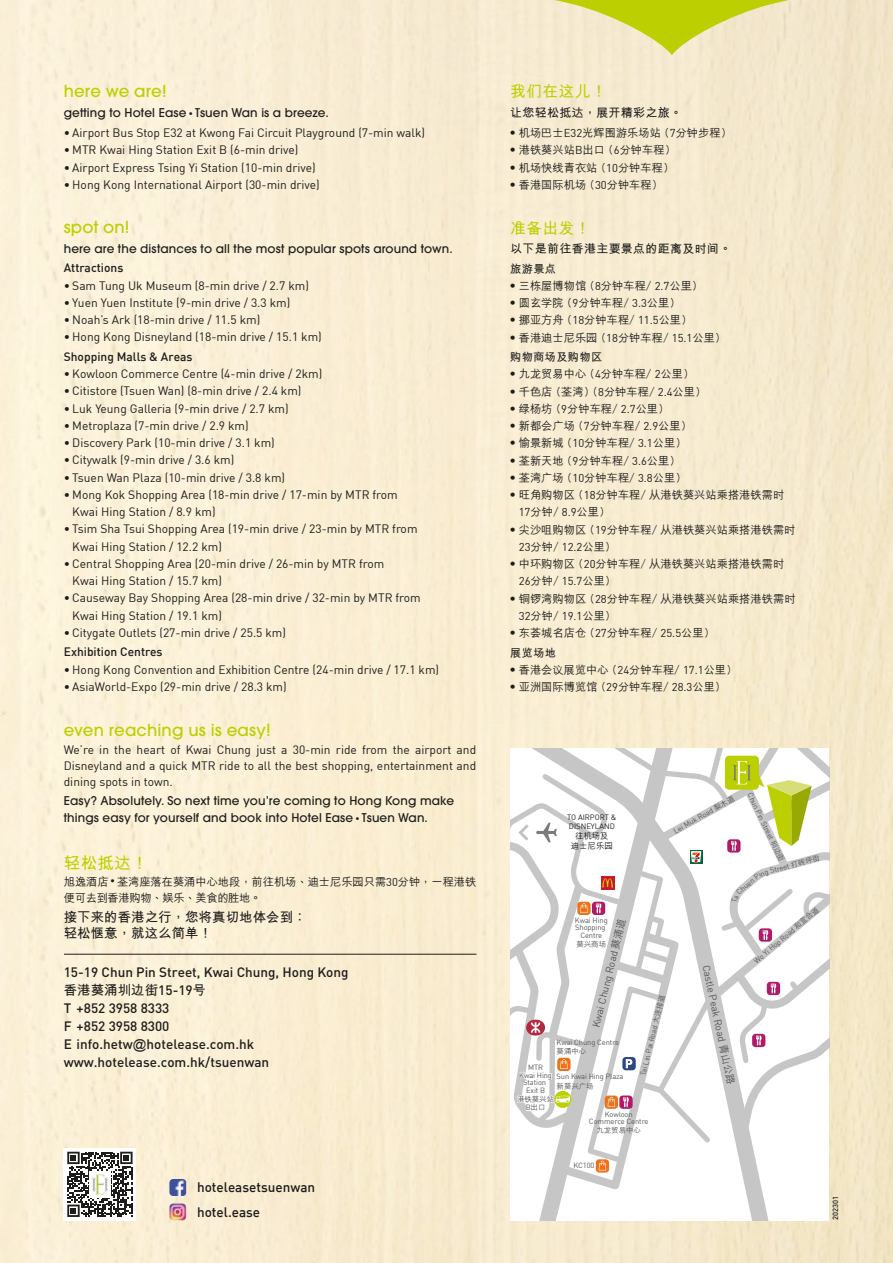
<style>
.page{position:relative;width:893px;height:1263px;background:#fff}
.page>*{position:absolute;margin:0;border:0;box-sizing:border-box;transform-origin:0 0}
.t1{font:500 16.5px "Avant Garde";letter-spacing:.01em;color:#bccf00}
.t2{font:700 16.5px "M Hei HKS";color:#bccf00}
.t3{font:700 15.75px "M Hei HKS";letter-spacing:.025em;color:#bccf00}
.t4{font:500 13.5px/18px "DIN";color:#1d1d1b}
.t5{font:700 13.5px/16.5px "M Hei HKS";color:#1d1d1b}
.t6{font:12px/17.2px "DIN";color:#1d1d1b}
.t7{font:500 12px/16.5px "Avant Garde";letter-spacing:.01em;color:#1d1d1b}
.t8{font:500 12px "DIN";color:#1d1d1b}
.t9{font:700 12px "M Hei HKS";letter-spacing:.025em;color:#1d1d1b}
.t10{font:500 11.25px/17.2px "M Hei HKS";color:#1d1d1b}
.t11{font:11.25px "DIN";color:#1d1d1b}
.t12{font:700 11.25px "M Hei HKS";letter-spacing:.025em;color:#1d1d1b}
.t13{font:10.35px "DIN";color:#575756}
.t14{font:500 8.4px/10.1px "M Hei HKS";color:#1d1d1b;text-align:center}
.t15{font:7.65px/9.3px "DIN";color:#1d1d1b}
.t16{font:7.5px/7.5px "DIN";letter-spacing:-.01em;color:#575756;text-align:center}
.t17{font:500 7.5px/8.4px "M Hei HKS";letter-spacing:-.01em;color:#575756;text-align:center}
.t18{font:500 7.5px "DIN";color:#1d1d1b}
.s1{font-size:9px}
.s2{font-size:8.4px}
.s3{font-family:"DIN";font-weight:400}
.s4{font-family:"DIN";font-weight:500}
.s5{font-family:"Arial";font-weight:400}
.s6{font-weight:700}
.s7{font-family:"M Hei HKS";font-weight:500}
</style>
<div class="page">
<svg style="left:459px;top:0;width:425px;height:55px;background:#e8e2a2"></svg>
<hr style="left:64px;top:954px;width:412px;height:1px;background:#1d1d1b">
<svg style="left:67px;top:1152px;width:66px;height:65px"></svg>
<img style="left:90px;top:1171px;width:20px;height:26px">
<img style="left:169px;top:1203px;width:17px;height:17px">
<img style="left:169px;top:1179px;width:17px;height:17px">
<svg style="left:539px;top:1195px;width:230px;height:25px"></svg>
<svg style="left:510px;top:748px;width:319px;height:447px"></svg>
<h1 class="t1" style="left:64px;top:81px;width:104px">here we are!</h1>
<p class="t7" style="left:64px;top:104px;width:267px">getting to Hotel Ease <span class="s1">•</span> Tsuen Wan is a breeze.</p>
<p class="t6" style="left:64px;top:124px;width:363px">• Airport Bus Stop E32 at Kwong Fai Circuit Playground (7-min walk)</p>
<p class="t6" style="left:64px;top:141px;width:236px">• MTR Kwai Hing Station Exit B (6-min drive)</p>
<p class="t6" style="left:64px;top:158px;width:253px">• Airport Express Tsing Yi Station (10-min drive)</p>
<p class="t6" style="left:64px;top:176px;width:258px">• Hong Kong International Airport (30-min drive)</p>
<h1 class="t1" style="left:64px;top:217px;width:67px">spot on!</h1>
<p class="t7" style="left:64px;top:240px;width:390px">here are the distances to all the most popular spots around town.</p>
<p class="t8" style="left:64px;top:260px;width:61px">Attractions</p>
<p class="t6" style="left:64px;top:277px;width:247px">• Sam Tung Uk Museum (8-min drive / 2.7 km)</p>
<p class="t6" style="left:64px;top:294px;width:228px">• Yuen Yuen Institute (9-min drive / 3.3 km)</p>
<p class="t6" style="left:64px;top:311px;width:198px">• Noah’s Ark (18-min drive / 11.5 km)</p>
<p class="t6" style="left:64px;top:328px;width:260px">• Hong Kong Disneyland (18-min drive / 15.1 km)</p>
<p class="t8" style="left:64px;top:349px;width:130px">Shopping Malls &amp; Areas</p>
<p class="t6" style="left:64px;top:365px;width:260px">• Kowloon Commerce Centre (4-min drive / 2km)</p>
<p class="t6" style="left:64px;top:382px;width:239px">• Citistore (Tsuen Wan) (8-min drive / 2.4 km)</p>
<p class="t6" style="left:64px;top:399px;width:226px">• Luk Yeung Galleria (9-min drive / 2.7 km)</p>
<p class="t6" style="left:64px;top:417px;width:186px">• Metroplaza (7-min drive / 2.9 km)</p>
<p class="t6" style="left:64px;top:434px;width:213px">• Discovery Park (10-min drive / 3.1 km)</p>
<p class="t6" style="left:64px;top:451px;width:172px">• Citywalk (9-min drive / 3.6 km)</p>
<p class="t6" style="left:64px;top:468px;width:223px">• Tsuen Wan Plaza (10-min drive / 3.8 km)</p>
<p class="t6" style="left:72px;top:486px;width:327px;text-indent:-9px">• Mong Kok Shopping Area (18-min drive / 17-min by MTR from<br>Kwai Hing Station / 8.9 km)</p>
<p class="t6" style="left:72px;top:520px;width:347px;text-indent:-9px">• Tsim Sha Tsui Shopping Area (19-min drive / 23-min by MTR from<br>Kwai Hing Station / 12.2 km)</p>
<p class="t6" style="left:72px;top:555px;width:314px;text-indent:-9px">• Central Shopping Area (20-min drive / 26-min by MTR from<br>Kwai Hing Station / 15.7 km)</p>
<p class="t6" style="left:72px;top:589px;width:350px;text-indent:-9px">• Causeway Bay Shopping Area (28-min drive / 32-min by MTR from<br>Kwai Hing Station / 19.1 km)</p>
<p class="t6" style="left:64px;top:624px;width:224px">• Citygate Outlets (27-min drive / 25.5 km)</p>
<p class="t8" style="left:64px;top:644px;width:100px">Exhibition Centres</p>
<p class="t6" style="left:64px;top:660px;width:377px">• Hong Kong Convention and Exhibition Centre (24-min drive / 17.1 km)</p>
<p class="t6" style="left:64px;top:678px;width:224px">• AsiaWorld-Expo (29-min drive / 28.3 km)</p>
<h1 class="t1" style="left:64px;top:719px;width:208px">even reaching us is easy!</h1>
<p class="t6" style="left:64px;top:742px;width:414px;line-height:15.8px;text-align:justify">We’re in the heart of Kwai Chung just a 30-min ride from the airport and Disneyland and a quick MTR ride to all the best shopping, entertainment and dining spots in town.</p>
<p class="t7" style="left:64px;top:793px;width:392px">Easy? Absolutely. So next time you’re coming to Hong Kong make things easy for yourself and book into Hotel Ease <span class="s1">•</span> Tsuen Wan.</p>
<h1 class="t2" style="left:64px;top:851px;width:86px">輕鬆抵達！</h1>
<p class="t10" style="left:64px;top:872px;width:414px;line-height:16.5px">旭逸酒店<span class="s2">‧</span>荃灣座落在葵涌中心地段，前往機場、迪士尼樂園只需<span class="s3">30</span>分鐘，一程港鐵便可去到香港購物、娛樂、美食的勝地。</p>
<p class="t5" style="left:64px;top:907px;width:245px">接下來的香港之行，您將真切地體會到：輕鬆愜意，就這麼簡單！</p>
<p class="t4" style="left:64px;top:962px;width:286px">15-19 Chun Pin Street, Kwai Chung, Hong Kong</p>
<p class="t5" style="left:64px;top:980px;width:144px">香港葵涌圳邊街<span class="s4">15-19</span>號</p>
<p class="t4" style="left:64px;top:998px;width:207px">T +852 3958 8333<br>F +852 3958 8300<br>E info.hetw<span class="s5">@</span>hotelease.com.hk www.hotelease.com.hk/tsuenwan</p>
<p class="t4" style="left:197px;top:1178px;width:120px">hoteleasetsuenwan</p>
<h2 class="t3" style="left:510px;top:80px;width:98px">我們在這兒！</h2>
<p class="t9" style="left:510px;top:104px;width:173px">讓您輕鬆抵達，展開精彩之旅。</p>
<p class="t10" style="left:507px;top:123px;width:220px">‧ 機場巴士<span class="s3">E32</span>光輝圍遊樂場站 (<span class="s3">7</span>分鐘步程) ‧ 港鐵葵興站<span class="s3">B</span>出口 (<span class="s3">6</span>分鐘車程)<br>‧ 機場快綫青衣站 (<span class="s3">10</span>分鐘車程)<br>‧ 香港國際機場 (<span class="s3">30</span>分鐘車程)</p>
<h2 class="t3" style="left:510px;top:216px;width:82px">準備出發！</h2>
<p class="t9" style="left:510px;top:240px;width:223px">以下是前往香港主要景點的距離及時間。</p>
<p class="t10" style="left:507px;top:259px;width:215px"><span class="s6">旅遊景點<br></span>‧ 三棟屋博物館 (<span class="s3">8</span>分鐘車程/ <span class="s3">2.7</span>公里)<br>‧ 圓玄學院 (<span class="s3">9</span>分鐘車程/ <span class="s3">3.3</span>公里)<br>‧ 挪亞方舟 (<span class="s3">18</span>分鐘車程/ <span class="s3">11.5</span>公里)<br>‧ 香港迪士尼樂園 (<span class="s3">18</span>分鐘車程/ <span class="s3">15.1</span>公里)</p>
<p class="t12" style="left:510px;top:349px;width:93px">購物商場及購物區</p>
<p class="t10" style="left:507px;top:365px;width:183px">‧ 九龍貿易中心 (<span class="s3">4</span>分鐘車程/ <span class="s3">2</span>公里)</p>
<p class="t10" style="left:507px;top:382px;width:195px">‧ 千色店 (荃灣) (<span class="s3">8</span>分鐘車程/ <span class="s3">2.4</span>公里)</p>
<p class="t10" style="left:507px;top:399px;width:158px">‧ 綠楊坊 (<span class="s3">9</span>分鐘車程/ <span class="s3">2.7</span>公里)</p>
<p class="t10" style="left:507px;top:416px;width:181px">‧ 新都會廣場 (<span class="s3">7</span>分鐘車程/ <span class="s3">2.9</span>公里)</p>
<p class="t10" style="left:507px;top:434px;width:175px">‧ 愉景新城 (<span class="s3">10</span>分鐘車程/ <span class="s3">3.1</span>公里)</p>
<p class="t10" style="left:507px;top:451px;width:169px">‧ 荃新天地 (<span class="s3">9</span>分鐘車程/ <span class="s3">3.6</span>公里)</p>
<p class="t10" style="left:507px;top:468px;width:175px">‧ 荃灣廣場 (<span class="s3">10</span>分鐘車程/ <span class="s3">3.8</span>公里)</p>
<p class="t10" style="left:507px;top:485px;width:279px">‧ 旺角購物區 (<span class="s3">18</span>分鐘車程/ 從港鐵葵興站乘搭港鐵需時</p>
<p class="t10" style="left:519px;top:503px;width:87px"><span class="s3">17</span>分鐘/ <span class="s3">8.9</span>公里)</p>
<p class="t10" style="left:507px;top:520px;width:290px">‧ 尖沙咀購物區 (<span class="s3">19</span>分鐘車程/ 從港鐵葵興站乘搭港鐵需時</p>
<p class="t11" style="left:519px;top:540px;width:93px">23<span class="s7">分鐘/</span> 12.2<span class="s7">公里)</span></p>
<p class="t10" style="left:507px;top:554px;width:279px">‧ 中環購物區 (<span class="s3">20</span>分鐘車程/ 從港鐵葵興站乘搭港鐵需時</p>
<p class="t11" style="left:519px;top:574px;width:93px">26<span class="s7">分鐘/</span> 15.7<span class="s7">公里)</span></p>
<p class="t10" style="left:507px;top:589px;width:290px">‧ 銅鑼灣購物區 (<span class="s3">28</span>分鐘車程/ 從港鐵葵興站乘搭港鐵需時</p>
<p class="t11" style="left:519px;top:609px;width:93px">32<span class="s7">分鐘/</span> 19.1<span class="s7">公里)</span></p>
<p class="t10" style="left:507px;top:622px;width:204px;line-height:19.5px">‧ 東薈城名店倉 (<span class="s3">27</span>分鐘車程/ <span class="s3">25.5</span>公里)<span class="s6">展覽場地</span></p>
<p class="t10" style="left:507px;top:660px;width:226px">‧ 香港會議展覽中心 (<span class="s3">24</span>分鐘車程/ <span class="s3">17.1</span>公里) ‧ 亞洲國際博覽館 (<span class="s3">29</span>分鐘車程/ <span class="s3">28.3</span>公里)</p>
<p class="t15" style="left:567px;top:812px;width:51px">TO AIRPORT &amp;<br>DISNEYLAND</p>
<p class="t14" style="left:571px;top:830px;width:43px">往機場及迪士尼樂園</p>
<p class="t16" style="left:575px;top:916px;width:34px">Kwai Hing<br>Shopping<br>Centre</p>
<p class="t17" style="left:576px;top:939px;width:31px">葵興商場</p>
<p class="t13" style="left:589px;top:1026px;width:113px;rotate:-76deg">Kwai Chung Road <span class="s7">葵涌道</span></p>
<p class="t16" style="left:639px;top:1074px;width:85px;rotate:-76deg">Tai Lin Pai Road <span class="s7">大連排道</span></p>
<p class="t16" style="left:557px;top:1038px;width:64px">Kwai Chung Centre</p>
<p class="t17" style="left:557px;top:1046px;width:31px">葵涌中心</p>
<p class="t16" style="left:557px;top:1073px;width:68px">Sun Kwai Hing Plaza</p>
<p class="t17" style="left:557px;top:1081px;width:39px">新葵興廣場</p>
<p class="t16" style="left:519px;top:1063px;width:34px">MTR<br>Kwai Hing<br>Station<br>Exit B</p>
<p class="t17" style="left:517px;top:1094px;width:39px">港鐵葵興站<br><span class="s3">B</span>出口</p>
<p class="t16" style="left:589px;top:1110px;width:61px">Kowloon<br>Commerce Centre</p>
<p class="t17" style="left:596px;top:1126px;width:46px">九龍貿易中心</p>
<p class="t16" style="left:672px;top:828px;width:70px;rotate:-29deg">Lei Muk Road <span class="s7">梨木道</span></p>
<p class="t16" style="left:753px;top:791px;width:77px;rotate:64deg">Chun Pin Street <span class="s7">圳邊街</span></p>
<p class="t16" style="left:763px;top:868px;width:59px;rotate:-15deg">g Street <span class="s7">打磚坪街</span></p>
<p class="t16" style="left:738px;top:887px;width:18px;rotate:-40deg">huen</p>
<p class="t13" style="left:712px;top:963px;width:123px;rotate:78deg">Castle Peak Road <span class="s7">青山公路</span></p>
<p class="t16" style="left:753px;top:958px;width:84px;rotate:-40deg">Wo Yi Hop Road <span class="s7">和宜合道</span></p>
<p class="t16" style="left:573px;top:1162px;width:23px">KC100</p>
<p class="t4" style="left:197px;top:1203px;width:65px">hotel.ease</p>
<p class="t18" style="left:831px;top:1220px;width:25px;rotate:-90deg">202301</p>
</div>
